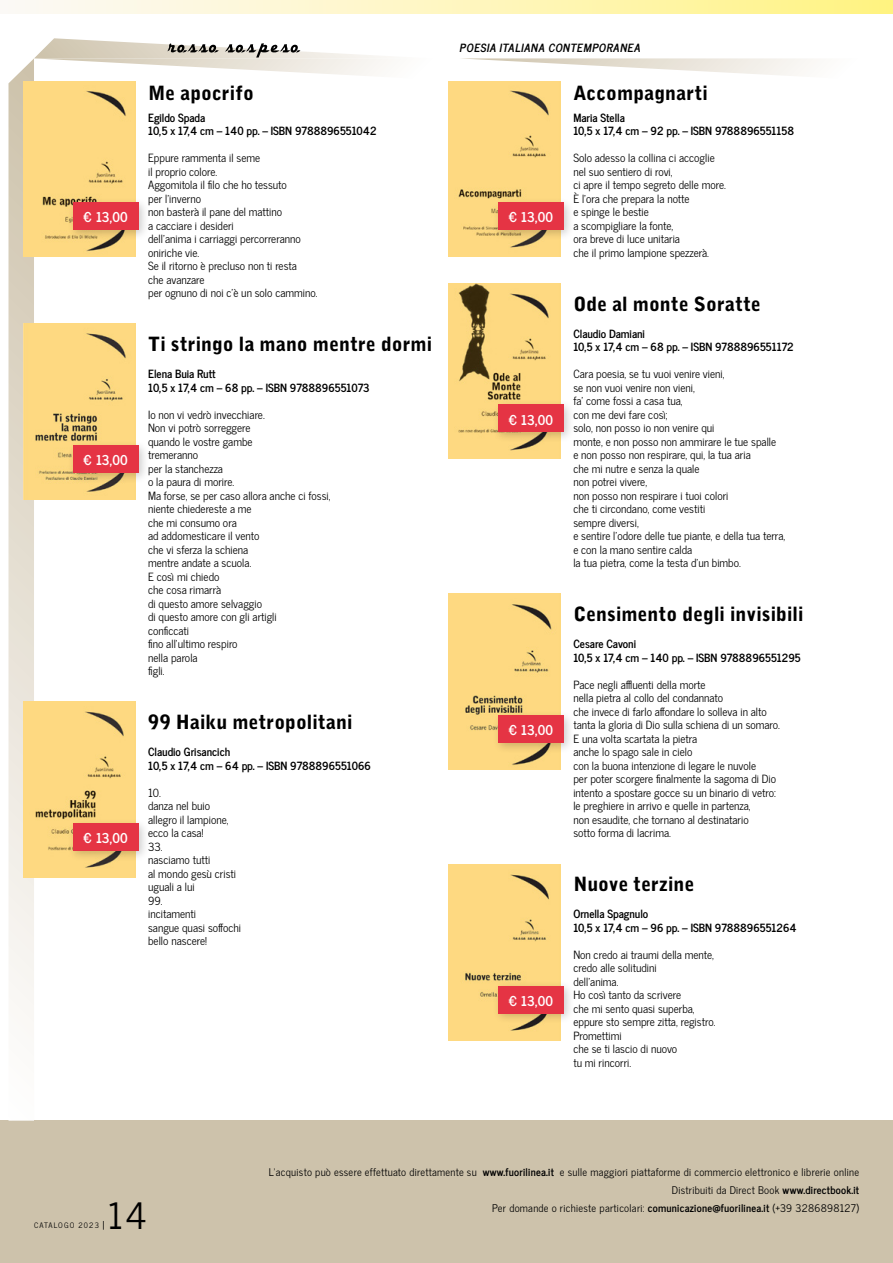
<style>
.page{position:relative;width:893px;height:1263px;background:#fff}
.page>*{position:absolute;margin:0;border:0;box-sizing:border-box;transform-origin:0 0}
.t1{font:36px "News Cycle";color:#000}
.t2{font:900 19.5px "Bell Gothic Std";letter-spacing:.005em;color:#000}
.t3{font:700 13.5px "News Cycle";color:#fff}
.t4{font:11.25px/13.5px "News Cycle";color:#000}
.t5{font:700 11.25px/13.5px "News Cycle";color:#000}
.t6{font:italic 700 11.25px "News Cycle";color:#000}
.t7{font:10.5px/18px "News Cycle";letter-spacing:.025em;color:#000;text-align:right}
.t8{font:7.5px "News Cycle";letter-spacing:.15em;color:#000}
.s1{font-size:10.5px}
.s2{font-weight:700}
</style>
<div class="page">
<div style="left:0;top:1121px;width:893px;height:142px;background:#cdc2ab"></div>
<svg style="left:15px;top:0;width:878px;height:13px"></svg>
<svg style="left:9px;top:38px;width:425px;height:1083px"></svg>
<div style="left:23px;top:81px;width:112px;height:175px;background:#fed981"></div>
<div style="left:68px;top:197px;width:82px;height:44px;background:#000;opacity:.2"></div>
<div style="left:73px;top:202px;width:66px;height:28px;background:#e53444"></div>
<img style="left:23px;top:324px;width:112px;height:175px">
<div style="left:68px;top:440px;width:82px;height:43px;background:#000;opacity:.2"></div>
<div style="left:73px;top:445px;width:66px;height:27px;background:#e53444"></div>
<img style="left:23px;top:702px;width:112px;height:175px">
<div style="left:68px;top:818px;width:82px;height:44px;background:#000;opacity:.2"></div>
<div style="left:73px;top:823px;width:66px;height:27px;background:#e53444"></div>
<svg style="left:462px;top:58px;width:351px;height:18px"></svg>
<div style="left:449px;top:81px;width:112px;height:175px;background:#fed981"></div>
<img style="left:449px;top:283px;width:112px;height:176px">
<div style="left:493px;top:400px;width:82px;height:43px;background:#000;opacity:.2"></div>
<div style="left:498px;top:405px;width:66px;height:27px;background:#e53444"></div>
<img style="left:449px;top:594px;width:112px;height:175px">
<div style="left:493px;top:710px;width:82px;height:44px;background:#000;opacity:.2"></div>
<div style="left:498px;top:715px;width:66px;height:27px;background:#e53444"></div>
<div style="left:449px;top:864px;width:112px;height:176px;background:#fed981"></div>
<div style="left:493px;top:981px;width:82px;height:43px;background:#000;opacity:.2"></div>
<div style="left:498px;top:986px;width:66px;height:27px;background:#e53444"></div>
<div style="left:493px;top:197px;width:82px;height:44px;background:#000;opacity:.2"></div>
<div style="left:498px;top:202px;width:66px;height:28px;background:#e53444"></div>
<p class="t3" style="left:84px;top:205px;width:46px">€ 13,00</p>
<p class="t3" style="left:84px;top:448px;width:46px">€ 13,00</p>
<p class="t3" style="left:84px;top:826px;width:46px">€ 13,00</p>
<h2 class="t2" style="left:148px;top:81px;width:107px">Me apocrifo</h2>
<p class="t5" style="left:148px;top:110px;width:230px">Egildo Spada<br>10,5 x 17,4 cm – 140 pp. – ISBN 9788896551042</p>
<p class="t4" style="left:148px;top:151px;width:171px">Eppure rammenta il seme<br>il proprio colore.<br>Aggomitola il filo che ho tessuto<br>per l’inverno<br>non basterà il pane del mattino<br>a cacciare i desideri<br>dell’anima i carriaggi percorreranno oniriche vie.<br>Se il ritorno è precluso non ti resta<br>che avanzare<br>per ognuno di noi c’è un solo cammino.</p>
<h2 class="t2" style="left:148px;top:333px;width:286px">Ti stringo la mano mentre dormi</h2>
<p class="t5" style="left:148px;top:366px;width:223px">Elena Buia Rutt<br>10,5 x 17,4 cm – 68 pp. – ISBN 9788896551073</p>
<p class="t4" style="left:148px;top:407px;width:184px">Io non vi vedrò invecchiare.<br>Non vi potrò sorreggere<br>quando le vostre gambe<br>tremeranno<br>per la stanchezza<br>o la paura di morire.<br>Ma forse, se per caso allora anche ci fossi, niente chiedereste a me<br>che mi consumo ora<br>ad addomesticare il vento<br>che vi sferza la schiena<br>mentre andate a scuola.<br>E così mi chiedo<br>che cosa rimarrà<br>di questo amore selvaggio<br>di questo amore con gli artigli<br>conficcati<br>fino all’ultimo respiro<br>nella parola<br>figli.</p>
<h2 class="t2" style="left:148px;top:711px;width:206px">99 Haiku metropolitani</h2>
<p class="t5" style="left:148px;top:744px;width:224px">Claudio Grisancich<br>10,5 x 17,4 cm – 64 pp. – ISBN 9788896551066</p>
<p class="t4" style="left:148px;top:785px;width:95px">10.<br>danza nel buio allegro il lampione, ecco la casa!<br>33.<br>nasciamo tutti<br>al mondo gesù cristi uguali a lui<br>99.<br>incitamenti<br>sangue quasi soffochi bello nascere!</p>
<p class="t6" style="left:459px;top:38px;width:185px">POESIA ITALIANA CONTEMPORANEA</p>
<p class="t3" style="left:509px;top:205px;width:46px">€ 13,00</p>
<p class="t3" style="left:509px;top:408px;width:46px">€ 13,00</p>
<p class="t3" style="left:509px;top:718px;width:46px">€ 13,00</p>
<p class="t3" style="left:509px;top:989px;width:46px">€ 13,00</p>
<h2 class="t2" style="left:573px;top:81px;width:136px">Accompagnarti</h2>
<p class="t5" style="left:573px;top:110px;width:222px">Maria Stella<br>10,5 x 17,4 cm – 92 pp. – ISBN 9788896551158</p>
<p class="t4" style="left:573px;top:151px;width:154px">Solo adesso la collina ci accoglie nel suo sentiero di rovi,<br>ci apre il tempo segreto delle more.<br>È l’ora che prepara la notte<br>e spinge le bestie<br>a scompigliare la fonte,<br>ora breve di luce unitaria<br>che il primo lampione spezzerà.</p>
<h2 class="t2" style="left:573px;top:292px;width:189px">Ode al monte Soratte</h2>
<p class="t5" style="left:573px;top:326px;width:222px">Claudio Damiani<br>10,5 x 17,4 cm – 68 pp. – ISBN 9788896551172</p>
<p class="t4" style="left:573px;top:367px;width:213px">Cara poesia, se tu vuoi venire vieni,<br>se non vuoi venire non vieni,<br>fa’ come fossi a casa tua,<br>con me devi fare così;<br>solo, non posso io non venire qui<br>monte, e non posso non ammirare le tue spalle<br>e non posso non respirare, qui, la tua aria<br>che mi nutre e senza la quale<br>non potrei vivere,<br>non posso non respirare i tuoi colori<br>che ti circondano, come vestiti<br>sempre diversi,<br>e sentire l’odore delle tue piante, e della tua terra, e con la mano sentire calda<br>la tua pietra, come la testa d’un bimbo.</p>
<h2 class="t2" style="left:573px;top:603px;width:232px">Censimento degli invisibili</h2>
<p class="t5" style="left:573px;top:636px;width:229px">Cesare Cavoni<br>10,5 x 17,4 cm – 140 pp. – ISBN 9788896551295</p>
<p class="t4" style="left:573px;top:677px;width:208px">Pace negli affluenti della morte<br>nella pietra al collo del condannato<br>che invece di farlo affondare lo solleva in alto tanta la gloria di Dio sulla schiena di un somaro.<br>E una volta scartata la pietra<br>anche lo spago sale in cielo<br>con la buona intenzione di legare le nuvole<br>per poter scorgere finalmente la sagoma di Dio intento a spostare gocce su un binario di vetro: le preghiere in arrivo e quelle in partenza,<br>non esaudite, che tornano al destinatario<br>sotto forma di lacrima.</p>
<h2 class="t2" style="left:573px;top:873px;width:123px">Nuove terzine</h2>
<p class="t5" style="left:573px;top:906px;width:225px">Ornella Spagnulo<br>10,5 x 17,4 cm – 96 pp. – ISBN 9788896551264</p>
<p class="t4" style="left:573px;top:947px;width:144px">Non credo ai traumi della mente, credo alle solitudini<br>dell’anima.<br>Ho così tanto da scrivere<br>che mi sento quasi superba, eppure sto sempre zitta, registro.<br>Promettimi<br>che se ti lascio di nuovo<br>tu mi rincorri.</p>
<h1 class="t1" style="left:108px;top:1185px;width:40px">14</h1>
<p class="t8" style="left:34px;top:1218px;width:72px">CATALOGO 2023 <span class="s1">|</span></p>
<p class="t7" style="left:269px;top:1163px;width:592px">L’acquisto può essere effettuato direttamente su <span class="s2">www.fuorilinea.it</span> e sulle maggiori piattaforme di commercio elettronico e librerie online<br>Distribuiti da Direct Book <span class="s2">www.directbook.it<br></span>Per domande o richieste particolari: <span class="s2">comunicazione@fuorilinea.it</span> (+39 3286898127)</p>
</div>
